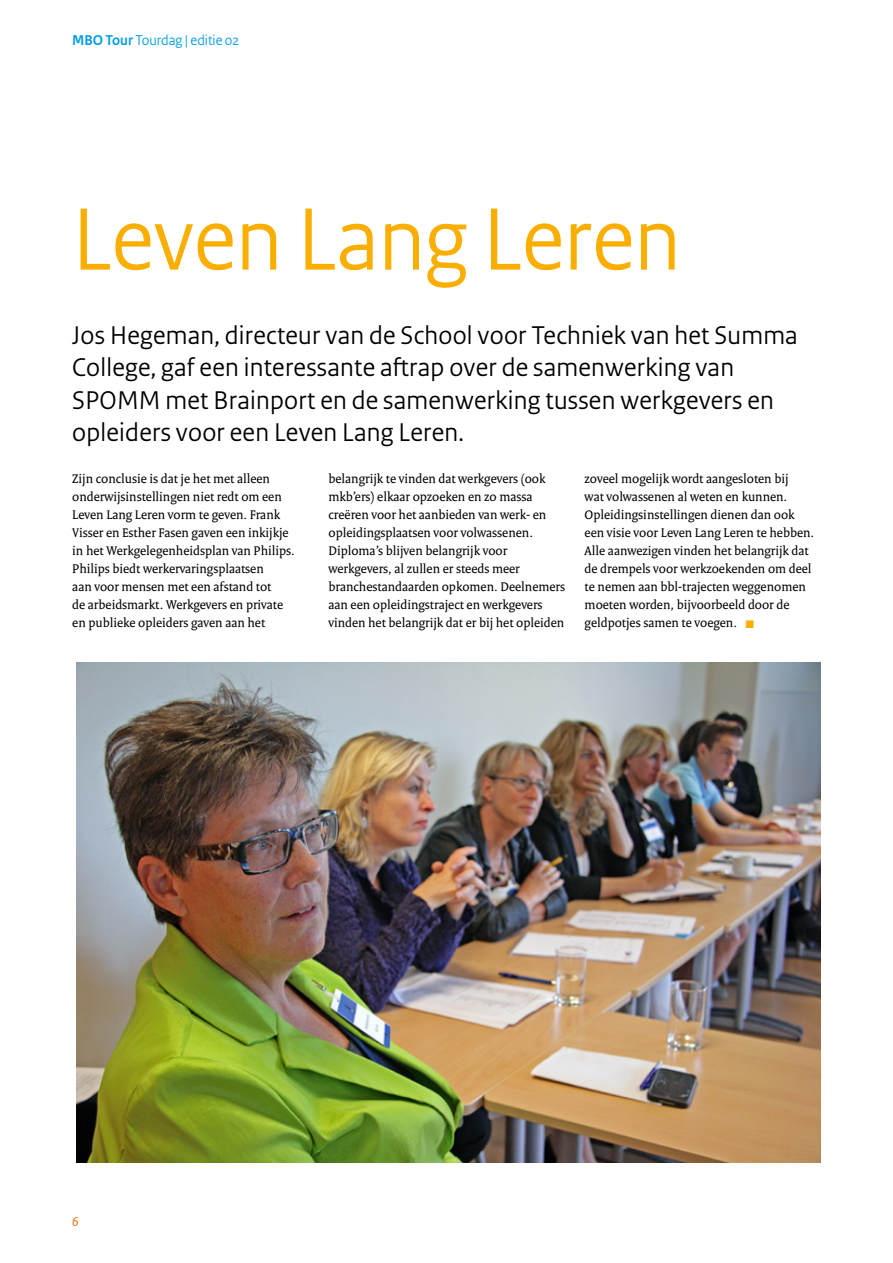
<style>
.page{position:relative;width:893px;height:1263px;background:#fff}
.page>*{position:absolute;margin:0;border:0;box-sizing:border-box;transform-origin:0 0}
.t1{font:93px "Rijksoverheid Sans Heading";color:#f9ae00}
.t2{font:27px/32.4px "Rijksoverheid Sans Heading";letter-spacing:.01em;color:#000}
.t3{font:15px "Rijksoverheid Sans Heading";color:#009ee3}
.t4{font:13.5px/18px "Rijksoverheid Serif";color:#000}
.t5{font:italic 13.5px "Rijksoverheid Sans Text";color:#ed6a00}
.s1{font-weight:700}
</style>
<div class="page">
<img style="left:77px;top:663px;width:744px;height:491px">
<p class="t3" style="left:72px;top:32px;width:168px"><span class="s1">MBO Tour</span> Tourdag | editie 02</p>
<h1 class="t1" style="left:72px;top:186px;width:610px">Leven Lang Leren</h1>
<h2 class="t2" style="left:72px;top:319px;width:727px">Jos Hegeman, directeur van de School voor Techniek van het Summa College, gaf een interessante aftrap over de samenwerking van SPOMM met Brainport en de samenwerking tussen werkgevers en opleiders voor een Leven Lang Leren.</h2>
<p class="t4" style="left:72px;top:470px;width:224px">Zijn conclusie is dat je het met alleen onderwijsinstellingen niet redt om een Leven Lang Leren vorm te geven. Frank Visser en Esther Fasen gaven een inkijkje in het Werkgelegenheidsplan van Philips.<br>Philips biedt werkervaringsplaatsen<br>aan voor mensen met een afstand tot<br>de arbeidsmarkt. Werkgevers en private en publieke opleiders gaven aan het</p>
<p class="t4" style="left:328px;top:470px;width:238px">belangrijk te vinden dat werkgevers (ook mkb’ers) elkaar opzoeken en zo massa creëren voor het aanbieden van werk- en opleidingsplaatsen voor volwassenen.<br>Diploma’s blijven belangrijk voor werkgevers, al zullen er steeds meer branchestandaarden opkomen. Deelnemers aan een opleidingstraject en werkgevers vinden het belangrijk dat er bij het opleiden</p>
<p class="t4" style="left:585px;top:470px;width:231px">zoveel mogelijk wordt aangesloten bij<br>wat volwassenen al weten en kunnen.<br>Opleidingsinstellingen dienen dan ook een visie voor Leven Lang Leren te hebben.<br>Alle aanwezigen vinden het belangrijk dat de drempels voor werkzoekenden om deel te nemen aan bbl-trajecten weggenomen moeten worden, bijvoorbeeld door de geldpotjes samen te voegen.</p>
<p class="t5" style="left:72px;top:1214px;width:8px">6</p>
</div>
